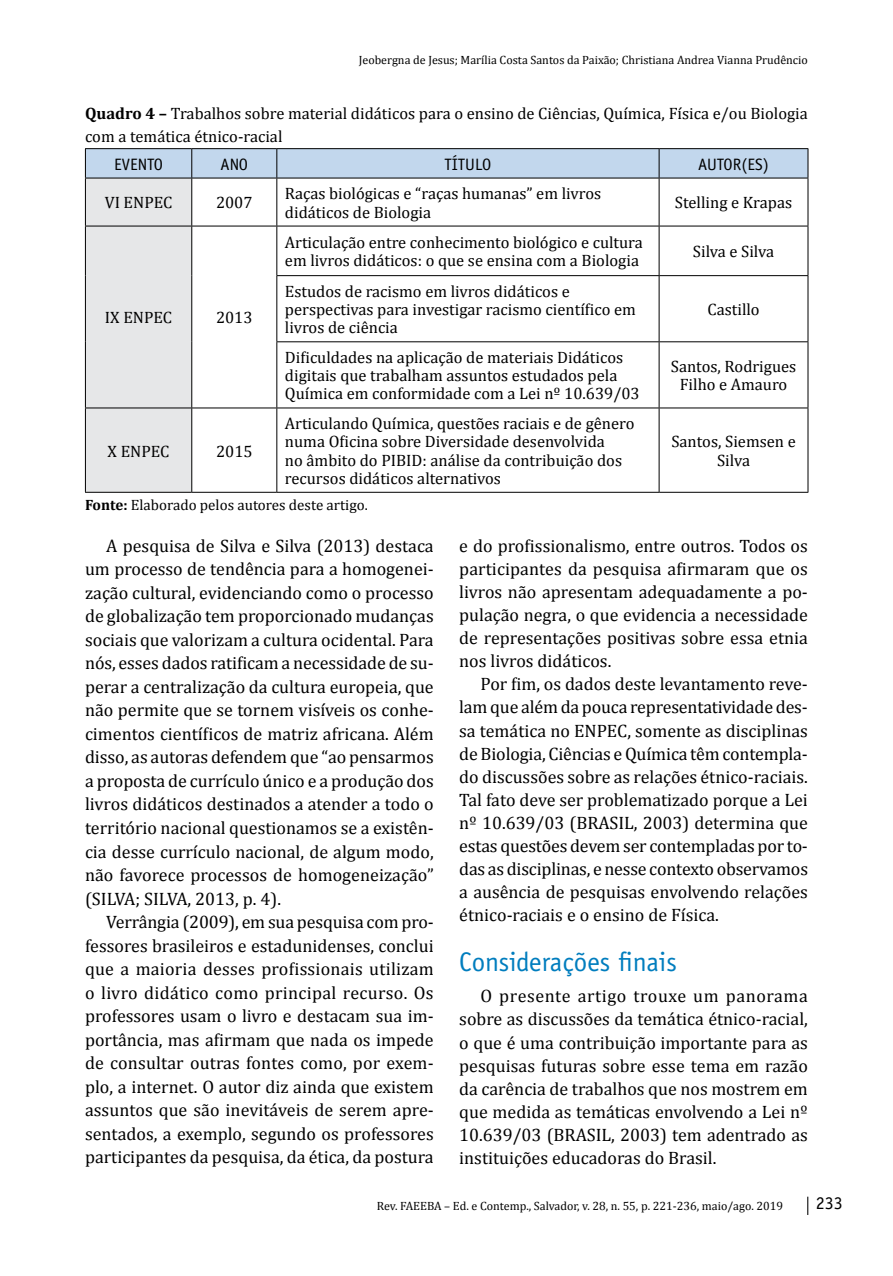
<style>
.page{position:relative;width:893px;height:1276px;background:#fff}
.page>*{position:absolute;margin:0;border:0;box-sizing:border-box;transform-origin:0 0}
.t1{font:27px "Officina Sans";color:#007dbe}
.t2{font:18px/23.5px "Cambria";color:#000;text-align:justify}
.t3{font:18px "Officina Sans";color:#000}
.t4{font:16.5px/18.1px "Cambria";color:#000}
.t5{font:16.5px "Officina Sans";color:#000}
.t6{font:15px "Cambria";color:#000}
.t7{font:12px "Cambria";color:#000}
.s1{font-weight:700}
</style>
<div class="page">
<svg style="left:807px;top:1196px;width:1px;height:19px"></svg>
<hr style="left:85px;top:148px;width:107px;height:1px;background:#000">
<hr style="left:192px;top:148px;width:85px;height:1px;background:#000">
<hr style="left:277px;top:148px;width:382px;height:1px;background:#000">
<hr style="left:659px;top:148px;width:149px;height:1px;background:#000">
<hr style="left:85px;top:492px;width:107px;height:1px;background:#000">
<hr style="left:192px;top:492px;width:85px;height:1px;background:#000">
<hr style="left:277px;top:492px;width:382px;height:1px;background:#000">
<hr style="left:659px;top:492px;width:149px;height:1px;background:#000">
<svg style="left:85px;top:149px;width:724px;height:343px"></svg>
<hr style="left:191px;top:178px;width:1px;height:48px;background:#000">
<hr style="left:276px;top:178px;width:1px;height:48px;background:#000">
<hr style="left:659px;top:178px;width:1px;height:48px;background:#000">
<hr style="left:808px;top:178px;width:1px;height:48px;background:#000">
<hr style="left:191px;top:226px;width:1px;height:50px;background:#000">
<hr style="left:276px;top:226px;width:1px;height:49px;background:#000">
<hr style="left:659px;top:226px;width:1px;height:49px;background:#000">
<hr style="left:808px;top:226px;width:1px;height:49px;background:#000">
<hr style="left:191px;top:276px;width:1px;height:66px;background:#000">
<hr style="left:276px;top:276px;width:1px;height:65px;background:#000">
<hr style="left:659px;top:276px;width:1px;height:65px;background:#000">
<hr style="left:808px;top:276px;width:1px;height:65px;background:#000">
<hr style="left:191px;top:342px;width:1px;height:65px;background:#000">
<hr style="left:276px;top:342px;width:1px;height:65px;background:#000">
<hr style="left:659px;top:342px;width:1px;height:65px;background:#000">
<hr style="left:808px;top:342px;width:1px;height:65px;background:#000">
<hr style="left:191px;top:408px;width:1px;height:84px;background:#000">
<hr style="left:276px;top:408px;width:1px;height:84px;background:#000">
<hr style="left:659px;top:408px;width:1px;height:84px;background:#000">
<hr style="left:808px;top:408px;width:1px;height:84px;background:#000">
<p class="t7" style="left:359px;top:53px;width:451px">Jeobergna de Jesus; Marília Costa Santos da Paixão; Christiana Andrea Vianna Prudêncio</p>
<p class="t4" style="left:85px;top:102px;width:724px;line-height:23.1px"><span class="s1">Quadro 4 –</span> Trabalhos sobre material didáticos para o ensino de Ciências, Química, Física e/ou Biologia com a temática étnico-racial</p>
<p class="t5" style="left:114px;top:154px;width:50px">EVENTO</p>
<p class="t5" style="left:221px;top:154px;width:29px">ANO</p>
<p class="t5" style="left:444px;top:154px;width:49px">TÍTULO</p>
<p class="t5" style="left:698px;top:154px;width:72px">AUTOR(ES)</p>
<p class="t4" style="left:105px;top:194px;width:69px">VI ENPEC</p>
<p class="t4" style="left:216px;top:194px;width:38px">2007</p>
<p class="t4" style="left:285px;top:185px;width:318px">Raças biológicas e “raças humanas” em livros didáticos de Biologia</p>
<p class="t4" style="left:675px;top:194px;width:119px">Stelling e Krapas</p>
<p class="t4" style="left:105px;top:309px;width:69px">IX ENPEC</p>
<p class="t4" style="left:216px;top:309px;width:38px">2013</p>
<p class="t4" style="left:108px;top:442px;width:63px">X ENPEC</p>
<p class="t4" style="left:216px;top:442px;width:38px">2015</p>
<p class="t4" style="left:285px;top:233px;width:359px">Articulação entre conhecimento biológico e cultura em livros didáticos: o que se ensina com a Biologia</p>
<p class="t4" style="left:693px;top:242px;width:83px">Silva e Silva</p>
<p class="t4" style="left:285px;top:282px;width:352px">Estudos de racismo em livros didáticos e perspectivas para investigar racismo científico em livros de ciência</p>
<p class="t4" style="left:707px;top:300px;width:54px">Castillo</p>
<p class="t4" style="left:285px;top:348px;width:356px">Dificuldades na aplicação de materiais Didáticos digitais que trabalham assuntos estudados pela<br>Química em conformidade com a Lei nº 10.639/03</p>
<p class="t4" style="left:671px;top:357px;width:127px;text-align:center">Santos, Rodrigues<br>Filho e Amauro</p>
<p class="t4" style="left:285px;top:414px;width:351px">Articulando Química, questões raciais e de gênero numa Oficina sobre Diversidade desenvolvida<br>no âmbito do PIBID: análise da contribuição dos recursos didáticos alternativos</p>
<p class="t4" style="left:671px;top:433px;width:126px;text-align:center">Santos, Siemsen e<br>Silva</p>
<p class="t6" style="left:85px;top:496px;width:284px"><span class="s1">Fonte:</span> Elaborado pelos autores deste artigo.</p>
<p class="t2" style="left:85px;top:533px;width:350px;text-indent:21px">A pesquisa de Silva e Silva (2013) destaca um processo de tendência para a homogenei&shy;zação cultural, evidenciando como o processo de globalização tem proporcionado mudanças sociais que valorizam a cultura ocidental. Para nós, esses dados ratificam a necessidade de su&shy;perar a centralização da cultura europeia, que não permite que se tornem visíveis os conhe&shy;cimentos científicos de matriz africana. Além disso, as autoras defendem que “ao pensarmos a proposta de currículo único e a produção dos livros didáticos destinados a atender a todo o território nacional questionamos se a existên&shy;cia desse currículo nacional, de algum modo, não favorece processos de homogeneização” (SILVA; SILVA, 2013, p. 4).</p>
<p class="t2" style="left:85px;top:910px;width:350px;text-indent:21px">Verrângia (2009), em sua pesquisa com pro&shy;fessores brasileiros e estadunidenses, conclui que a maioria desses profissionais utilizam o livro didático como principal recurso. Os professores usam o livro e destacam sua im&shy;portância, mas afirmam que nada os impede de consultar outras fontes como, por exem&shy;plo, a internet. O autor diz ainda que existem assuntos que são inevitáveis de serem apre&shy;sentados, a exemplo, segundo os professores participantes da pesquisa, da ética, da postura</p>
<p class="t2" style="left:459px;top:534px;width:350px;line-height:23.1px">e do profissionalismo, entre outros. Todos os participantes da pesquisa afirmaram que os livros não apresentam adequadamente a po&shy;pulação negra, o que evidencia a necessidade de representações positivas sobre essa etnia nos livros didáticos.</p>
<p class="t2" style="left:459px;top:672px;width:350px;line-height:23.1px;text-indent:21px">Por fim, os dados deste levantamento reve&shy;lam que além da pouca representatividade des&shy;sa temática no ENPEC, somente as disciplinas de Biologia, Ciências e Química têm contempla&shy;do discussões sobre as relações étnico-raciais.<br>Tal fato deve ser problematizado porque a Lei nº 10.639/03 (BRASIL, 2003) determina que estas questões devem ser contempladas por to&shy;das as disciplinas, e nesse contexto observamos a ausência de pesquisas envolvendo relações étnico-raciais e o ensino de Física.</p>
<h1 class="t1" style="left:459px;top:945px;width:219px">Considerações finais</h1>
<p class="t2" style="left:459px;top:984px;width:350px;line-height:23.1px;text-indent:21px">O presente artigo trouxe um panorama sobre as discussões da temática étnico-racial, o que é uma contribuição importante para as pesquisas futuras sobre esse tema em razão da carência de trabalhos que nos mostrem em que medida as temáticas envolvendo a Lei nº 10.639/03 (BRASIL, 2003) tem adentrado as instituições educadoras do Brasil.</p>
<p class="t7" style="left:377px;top:1198px;width:408px">Rev. FAEEBA – Ed. e Contemp., Salvador, v. 28, n. 55, p. 221-236, maio/ago. 2019</p>
<p class="t3" style="left:816px;top:1192px;width:28px">233</p>
</div>
